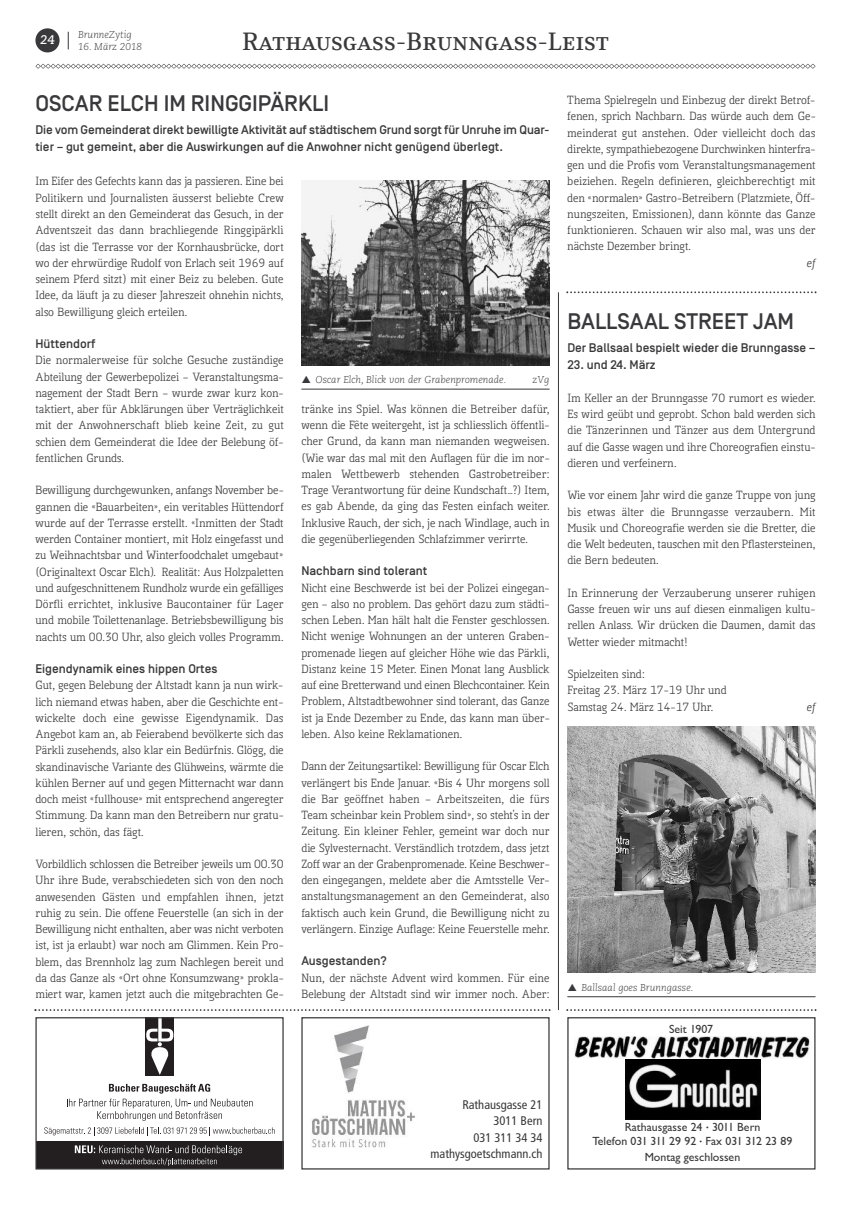
<style>
.page{position:relative;width:851px;height:1205px;background:#fff}
.page>*{position:absolute;margin:0;border:0;box-sizing:border-box;transform-origin:0 0}
.t1{font:25px "Skopex Serif Med Caps";letter-spacing:.01em;color:#39383a}
.t2{font:500 22.5px "Simplon BP";color:#39383a}
.t3{font:500 12.5px/17.5px "Simplon BP";color:#39383a}
.t4{font:condensed 12.5px/16.2px "Frutiger";color:#39383a;text-align:right}
.t5{font:italic 700 12.5px "Caecilia";color:#fff}
.t6{font:11.88px/13.8px "Gill Sans";color:#39383a;text-align:center}
.t7{font:11.25px/16.2px "Kofi Pure Serif";letter-spacing:-.005em;color:#39383a;text-align:justify}
.t8{font:11.25px "Kofi Pure Kursiv";color:#39383a}
.t9{font:italic 300 10px "Caecilia";color:#39383a}
.s1{font-size:7.5px}
</style>
<div class="page">
<div style="left:35px;top:28px;width:25px;height:24px;background:#39383a;border-radius:50%"></div>
<svg style="left:68px;top:32px;width:1px;height:17px"></svg>
<svg style="left:35px;top:64px;width:780px;height:5px"></svg>
<svg style="left:34px;top:1009px;width:516px;height:2px"></svg>
<svg style="left:566px;top:1009px;width:250px;height:2px"></svg>
<img style="left:567px;top:726px;width:248px;height:246px">
<hr style="left:567px;top:996px;width:248px;height:1px;background:#39383a">
<img style="left:301px;top:181px;width:248px;height:184px">
<hr style="left:301px;top:389px;width:248px;height:1px;background:#39383a">
<svg style="left:566px;top:291px;width:250px;height:2px"></svg>
<hr style="left:558px;top:292px;width:1px;height:718px;background:#39383a">
<div style="left:301px;top:1017px;width:248px;height:152px;border:1px solid #39383a"></div>
<img style="left:312px;top:1025px;width:103px;height:123px">
<div style="left:36px;top:1141px;width:247px;height:28px;background:#231f20"></div>
<svg style="left:67px;top:1084px;width:185px;height:37px"></svg>
<svg style="left:44px;top:1127px;width:231px;height:9px"></svg>
<svg style="left:75px;top:1145px;width:167px;height:21px"></svg>
<div style="left:145px;top:1018px;width:29px;height:58px;background:#231f20"></div>
<svg style="left:146px;top:1019px;width:27px;height:56px"></svg>
<div style="left:35px;top:1017px;width:248px;height:152px;border:1px solid #39383a"></div>
<div style="left:567px;top:1017px;width:248px;height:152px;border:1px solid #39383a"></div>
<img style="left:625px;top:1059px;width:135px;height:61px">
<img style="left:574px;top:1036px;width:236px;height:23px">
<p class="t5" style="left:40px;top:32px;width:16px">24</p>
<p class="t9" style="left:78px;top:29px;width:55px">BrunneZytig</p>
<p class="t9" style="left:78px;top:41px;width:66px">16. März 2018</p>
<h1 class="t1" style="left:242px;top:27px;width:368px">Rathausgass-Brunngass-Leist</h1>
<h2 class="t2" style="left:35px;top:91px;width:295px">OSCAR ELCH IM RINGGIPÄRKLI</h2>
<p class="t3" style="left:35px;top:121px;width:515px">Die vom Gemeinderat direkt bewilligte Aktivität auf städtischem Grund sorgt für Unruhe im Quar&shy;tier – gut gemeint, aber die Auswirkungen auf die Anwohner nicht genügend überlegt.</p>
<p class="t7" style="left:35px;top:174px;width:250px">Im Eifer des Gefechts kann das ja passieren. Eine bei Politikern und Journalisten äusserst beliebte Crew stellt direkt an den Gemeinderat das Gesuch, in der Adventszeit das dann brachliegende Ringgipärkli (das ist die Terrasse vor der Kornhausbrücke, dort wo der ehrwürdige Rudolf von Erlach seit 1969 auf seinem Pferd sitzt) mit einer Beiz zu beleben. Gute Idee, da läuft ja zu dieser Jahreszeit ohnehin nichts, also Bewilligung gleich erteilen.</p>
<p class="t3" style="left:35px;top:335px;width:61px">Hüttendorf</p>
<p class="t7" style="left:35px;top:352px;width:250px">Die normalerweise für solche Gesuche zuständige Abteilung der Gewerbepolizei – Veranstaltungsma&shy;nagement der Stadt Bern – wurde zwar kurz kon&shy;taktiert, aber für Abklärungen über Verträglichkeit mit der Anwohnerschaft blieb keine Zeit, zu gut schien dem Gemeinderat die Idee der Belebung öf&shy;fentlichen Grunds.</p>
<p class="t7" style="left:35px;top:482px;width:250px">Bewilligung durchgewunken, anfangs November be&shy;gannen die «Bauarbeiten», ein veritables Hüttendorf wurde auf der Terrasse erstellt. «Inmitten der Stadt werden Container montiert, mit Holz eingefasst und zu Weihnachtsbar und Winterfoodchalet umgebaut» (Originaltext Oscar Elch). Realität: Aus Holzpaletten und aufgeschnittenem Rundholz wurde ein gefälliges Dörfli errichtet, inklusive Baucontainer für Lager und mobile Toilettenanlage. Betriebsbewilligung bis nachts um 00.30 Uhr, also gleich volles Programm.</p>
<p class="t3" style="left:35px;top:660px;width:183px">Eigendynamik eines hippen Ortes</p>
<p class="t7" style="left:35px;top:677px;width:250px">Gut, gegen Belebung der Altstadt kann ja nun wirk&shy;lich niemand etwas haben, aber die Geschichte ent&shy;wickelte doch eine gewisse Eigendynamik. Das Angebot kam an, ab Feierabend bevölkerte sich das Pärkli zusehends, also klar ein Bedürfnis. Glögg, die skandinavische Variante des Glühweins, wärmte die kühlen Berner auf und gegen Mitternacht war dann doch meist «fullhouse» mit entsprechend angeregter Stimmung. Da kann man den Betreibern nur gratu&shy;lieren, schön, das fägt.</p>
<p class="t7" style="left:35px;top:856px;width:250px">Vorbildlich schlossen die Betreiber jeweils um 00.30<br>Uhr ihre Bude, verabschiedeten sich von den noch anwesenden Gästen und empfahlen ihnen, jetzt ruhig zu sein. Die offene Feuerstelle (an sich in der Bewilligung nicht enthalten, aber was nicht verboten ist, ist ja erlaubt) war noch am Glimmen. Kein Pro&shy;blem, das Brennholz lag zum Nachlegen bereit und da das Ganze als «Ort ohne Konsumzwang» prokla&shy;miert war, kamen jetzt auch die mitgebrachten Ge-</p>
<p class="t9" style="left:315px;top:374px;width:192px">Oscar Elch, Blick von der Grabenpromenade.</p>
<p class="t9" style="left:532px;top:374px;width:19px">zVg</p>
<p class="t7" style="left:301px;top:401px;width:250px">tränke ins Spiel. Was können die Betreiber dafür, wenn die Fête weitergeht, ist ja schliesslich öffentli&shy;cher Grund, da kann man niemanden wegweisen. (Wie war das mal mit den Auflagen für die im nor&shy;malen Wettbewerb stehenden Gastrobetreiber:<br>Trage Verantwortung für deine Kundschaft…?) Item, es gab Abende, da ging das Festen einfach weiter.<br>Inklusive Rauch, der sich, je nach Windlage, auch in die gegenüberliegenden Schlafzimmer verirrte.</p>
<p class="t3" style="left:301px;top:562px;width:127px">Nachbarn sind tolerant</p>
<p class="t7" style="left:301px;top:580px;width:250px">Nicht eine Beschwerde ist bei der Polizei eingegan&shy;gen – also no problem. Das gehört dazu zum städti&shy;schen Leben. Man hält halt die Fenster geschlossen.<br>Nicht wenige Wohnungen an der unteren Graben&shy;promenade liegen auf gleicher Höhe wie das Pärkli, Distanz keine 15 Meter. Einen Monat lang Ausblick auf eine Bretterwand und einen Blechcontainer. Kein Problem, Altstadtbewohner sind tolerant, das Ganze ist ja Ende Dezember zu Ende, das kann man über&shy;leben. Also keine Reklamationen.</p>
<p class="t7" style="left:301px;top:758px;width:250px">Dann der Zeitungsartikel: Bewilligung für Oscar Elch verlängert bis Ende Januar. «Bis 4 Uhr morgens soll die Bar geöffnet haben – Arbeitszeiten, die fürs Team scheinbar kein Problem sind», so steht’s in der Zeitung. Ein kleiner Fehler, gemeint war doch nur die Sylvesternacht. Verständlich trotzdem, dass jetzt Zoff war an der Grabenpromenade. Keine Beschwer&shy;den eingegangen, meldete aber die Amtsstelle Ver&shy;anstaltungsmanagement an den Gemeinderat, also faktisch auch kein Grund, die Bewilligung nicht zu verlängern. Einzige Auflage: Keine Feuerstelle mehr.</p>
<p class="t3" style="left:301px;top:952px;width:87px">Ausgestanden?</p>
<p class="t7" style="left:301px;top:970px;width:250px">Nun, der nächste Advent wird kommen. Für eine<br>Belebung der Altstadt sind wir immer noch. Aber:</p>
<p class="t7" style="left:567px;top:92px;width:250px">Thema Spielregeln und Einbezug der direkt Betrof&shy;fenen, sprich Nachbarn. Das würde auch dem Ge&shy;meinderat gut anstehen. Oder vielleicht doch das direkte, sympathiebezogene Durchwinken hinterfra&shy;gen und die Profis vom Veranstaltungsmanagement beiziehen. Regeln definieren, gleichberechtigt mit den «normalen» Gastro-Betreibern (Platzmiete, Öff&shy;nungszeiten, Emissionen), dann könnte das Ganze funktionieren. Schauen wir also mal, was uns der nächste Dezember bringt.</p>
<p class="t8" style="left:806px;top:256px;width:10px">ef</p>
<h2 class="t2" style="left:567px;top:308px;width:228px">BALLSAAL STREET JAM</h2>
<p class="t3" style="left:567px;top:339px;width:250px">Der Ballsaal bespielt wieder die Brunngasse –</p>
<p class="t3" style="left:567px;top:356px;width:90px">23. und 24. März</p>
<p class="t7" style="left:567px;top:390px;width:250px">Im Keller an der Brunngasse 70 rumort es wieder.<br>Es wird geübt und geprobt. Schon bald werden sich die Tänzerinnen und Tänzer aus dem Untergrund auf die Gasse wagen und ihre Choreografien einstu&shy;dieren und verfeinern.</p>
<p class="t7" style="left:567px;top:487px;width:250px">Wie vor einem Jahr wird die ganze Truppe von jung bis etwas älter die Brunngasse verzaubern. Mit Musik und Choreografie werden sie die Bretter, die die Welt bedeuten, tauschen mit den Pflastersteinen, die Bern bedeuten.</p>
<p class="t7" style="left:567px;top:585px;width:250px">In Erinnerung der Verzauberung unserer ruhigen Gasse freuen wir uns auf diesen einmaligen kultu&shy;rellen Anlass. Wir drücken die Daumen, damit das Wetter wieder mitmacht!</p>
<p class="t7" style="left:567px;top:666px;width:161px;text-align:left">Spielzeiten sind:<br>Freitag 23. März 17-19 Uhr und<br>Samstag 24. März 14-17 Uhr.</p>
<p class="t8" style="left:806px;top:699px;width:10px">ef</p>
<p class="t9" style="left:581px;top:982px;width:114px">Ballsaal goes Brunngasse.</p>
<p class="t6" style="left:669px;top:1022px;width:46px">Seit 1907</p>
<p class="t4" style="left:430px;top:1096px;width:113px">Rathausgasse 21<br>3011 Bern<br>031 311 34 34 mathysgoetschmann.ch</p>
<p class="t6" style="left:592px;top:1120px;width:201px">Rathausgasse 24 <span class="s1">•</span> 3011 Bern<br>Telefon 031 311 29 92 <span class="s1">•</span> Fax 031 312 23 89</p>
<p class="t6" style="left:644px;top:1150px;width:97px">Montag geschlossen</p>
</div>
